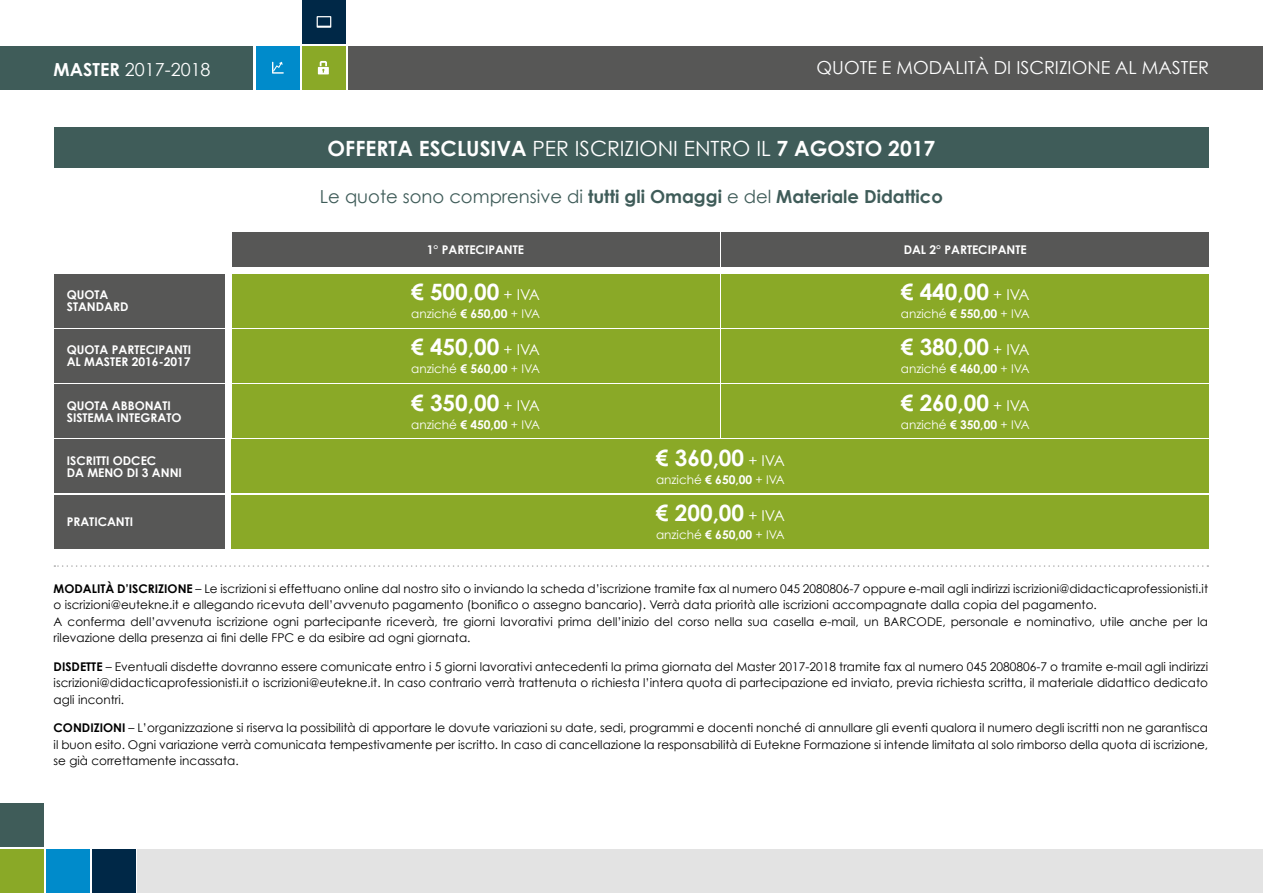
<style>
.page{position:relative;width:1263px;height:893px;background:#fff}
.page>*{position:absolute;margin:0;border:0;box-sizing:border-box;transform-origin:0 0}
.t1{font:700 22.5px "Century Gothic";color:#fff}
.t2{font:700 21px "Century Gothic";color:#fff}
.t3{font:700 18px "Century Gothic";color:#3f5c59}
.t4{font:18px "Century Gothic";color:#fff}
.t5{font:12px/16.5px "Century Gothic";color:#000;text-align:justify}
.t6{font:12px "Century Gothic";color:#fff}
.t7{font:700 12px/12px "Century Gothic";color:#fff}
.s1{font-weight:700}
.s2{font-weight:400}
.s3{font-weight:400;font-size:15px}
</style>
<div class="page">
<div style="left:348px;top:46px;width:915px;height:44px;background:#575756"></div>
<div style="left:0;top:46px;width:253px;height:44px;background:#3f5c59"></div>
<div style="left:302px;top:46px;width:44px;height:44px;background:#8aa927"></div>
<div style="left:302px;top:0;width:44px;height:44px;background:#002847"></div>
<div style="left:256px;top:46px;width:44px;height:44px;background:#008bcb"></div>
<svg style="left:318px;top:61px;width:11px;height:13px"></svg>
<svg style="left:317px;top:16px;width:14px;height:12px"></svg>
<svg style="left:272px;top:62px;width:12px;height:12px"></svg>
<div style="left:0;top:803px;width:44px;height:44px;background:#3f5c59"></div>
<div style="left:0;top:849px;width:44px;height:44px;background:#8aa927"></div>
<div style="left:92px;top:849px;width:44px;height:44px;background:#002847"></div>
<div style="left:138px;top:849px;width:1125px;height:44px;background:#e3e3e3"></div>
<div style="left:46px;top:849px;width:44px;height:44px;background:#008bcb"></div>
<div style="left:54px;top:128px;width:1155px;height:40px;background:#3f5c59"></div>
<svg style="left:54px;top:565px;width:1154px;height:2px"></svg>
<div style="left:232px;top:440px;width:977px;height:53px;background:#8aa927"></div>
<div style="left:232px;top:495px;width:977px;height:53px;background:#8aa927"></div>
<div style="left:232px;top:274px;width:487px;height:53px;background:#8aa927"></div>
<div style="left:232px;top:329px;width:487px;height:53px;background:#8aa927"></div>
<div style="left:232px;top:384px;width:487px;height:54px;background:#8aa927"></div>
<div style="left:232px;top:232px;width:487px;height:34px;background:#575756"></div>
<div style="left:721px;top:274px;width:488px;height:53px;background:#8aa927"></div>
<div style="left:721px;top:329px;width:488px;height:53px;background:#8aa927"></div>
<div style="left:721px;top:384px;width:488px;height:54px;background:#8aa927"></div>
<div style="left:721px;top:232px;width:488px;height:34px;background:#575756"></div>
<div style="left:54px;top:329px;width:170px;height:53px;background:#575756"></div>
<div style="left:54px;top:274px;width:170px;height:53px;background:#575756"></div>
<div style="left:54px;top:384px;width:170px;height:54px;background:#575756"></div>
<div style="left:54px;top:440px;width:170px;height:53px;background:#575756"></div>
<div style="left:54px;top:495px;width:170px;height:53px;background:#575756"></div>
<h3 class="t4" style="left:54px;top:59px;width:158px"><span class="s1">MASTER</span> 2017-2018</h3>
<p class="t7" style="left:67px;top:288px;width:63px">QUOTA<br>STANDARD</p>
<p class="t7" style="left:67px;top:344px;width:126px">QUOTA PARTECIPANTI<br>AL MASTER 2016-2017</p>
<p class="t7" style="left:67px;top:399px;width:116px">QUOTA ABBONATI<br>SISTEMA INTEGRATO</p>
<p class="t7" style="left:67px;top:454px;width:117px">ISCRITTI ODCEC<br>DA MENO DI 3 ANNI</p>
<p class="t7" style="left:67px;top:515px;width:68px">PRATICANTI</p>
<h3 class="t4" style="left:816px;top:57px;width:394px">QUOTE E MODALITÀ DI ISCRIZIONE AL MASTER</h3>
<h2 class="t2" style="left:328px;top:135px;width:609px">OFFERTA ESCLUSIVA <span class="s2">PER ISCRIZIONI ENTRO IL</span> 7 AGOSTO 2017</h2>
<h3 class="t3" style="left:320px;top:185px;width:624px"><span class="s2">Le quote sono comprensive di</span> tutti gli Omaggi <span class="s2">e del</span> Materiale Didattico</h3>
<p class="t7" style="left:427px;top:243px;width:99px">1° PARTECIPANTE</p>
<h1 class="t1" style="left:411px;top:278px;width:130px">€ 500,00 <span class="s3">+ IVA</span></h1>
<p class="t6" style="left:411px;top:306px;width:130px">anziché <span class="s1">€ 650,00</span> + IVA</p>
<h1 class="t1" style="left:411px;top:333px;width:130px">€ 450,00 <span class="s3">+ IVA</span></h1>
<p class="t6" style="left:411px;top:362px;width:130px">anziché <span class="s1">€ 560,00</span> + IVA</p>
<h1 class="t1" style="left:411px;top:388px;width:130px">€ 350,00 <span class="s3">+ IVA</span></h1>
<p class="t6" style="left:411px;top:417px;width:130px">anziché <span class="s1">€ 450,00</span> + IVA</p>
<h1 class="t1" style="left:656px;top:443px;width:130px">€ 360,00 <span class="s3">+ IVA</span></h1>
<p class="t6" style="left:656px;top:472px;width:130px">anziché <span class="s1">€ 650,00</span> + IVA</p>
<h1 class="t1" style="left:656px;top:499px;width:130px">€ 200,00 <span class="s3">+ IVA</span></h1>
<p class="t6" style="left:656px;top:527px;width:130px">anziché <span class="s1">€ 650,00</span> + IVA</p>
<p class="t7" style="left:904px;top:243px;width:125px">DAL 2° PARTECIPANTE</p>
<h1 class="t1" style="left:901px;top:278px;width:130px">€ 440,00 <span class="s3">+ IVA</span></h1>
<p class="t6" style="left:901px;top:306px;width:130px">anziché <span class="s1">€ 550,00</span> + IVA</p>
<h1 class="t1" style="left:901px;top:333px;width:130px">€ 380,00 <span class="s3">+ IVA</span></h1>
<p class="t6" style="left:901px;top:362px;width:130px">anziché <span class="s1">€ 460,00</span> + IVA</p>
<h1 class="t1" style="left:901px;top:388px;width:130px">€ 260,00 <span class="s3">+ IVA</span></h1>
<p class="t6" style="left:901px;top:417px;width:130px">anziché <span class="s1">€ 350,00</span> + IVA</p>
<p class="t5" style="left:54px;top:580px;width:1156px;text-align:left"><span class="s1">MODALITÀ D’ISCRIZIONE</span> – Le iscrizioni si effettuano online dal nostro sito o inviando la scheda d’iscrizione tramite fax al numero 045 2080806-7 oppure e-mail agli indirizzi iscrizioni@didacticaprofessionisti.it o iscrizioni@eutekne.it e allegando ricevuta dell’avvenuto pagamento (bonifico o assegno bancario). Verrà data priorità alle iscrizioni accompagnate dalla copia del pagamento.<br>A conferma dell’avvenuta iscrizione ogni partecipante riceverà, tre giorni lavorativi prima dell’inizio del corso nella sua casella e-mail, un BARCODE, personale e nominativo, utile anche per la rilevazione della presenza ai fini delle FPC e da esibire ad ogni giornata.</p>
<p class="t5" style="left:54px;top:658px;width:1156px"><span class="s1">DISDETTE</span> – Eventuali disdette dovranno essere comunicate entro i 5 giorni lavorativi antecedenti la prima giornata del Master 2017-2018 tramite fax al numero 045 2080806-7 o tramite e-mail agli indirizzi iscrizioni@didacticaprofessionisti.it o iscrizioni@eutekne.it. In caso contrario verrà trattenuta o richiesta l’intera quota di partecipazione ed inviato, previa richiesta scritta, il materiale didattico dedicato agli incontri.</p>
<p class="t5" style="left:54px;top:720px;width:1156px"><span class="s1">CONDIZIONI</span> – L’organizzazione si riserva la possibilità di apportare le dovute variazioni su date, sedi, programmi e docenti nonché di annullare gli eventi qualora il numero degli iscritti non ne garantisca il buon esito. Ogni variazione verrà comunicata tempestivamente per iscritto. In caso di cancellazione la responsabilità di Eutekne Formazione si intende limitata al solo rimborso della quota di iscrizione, se già correttamente incassata.</p>
</div>
